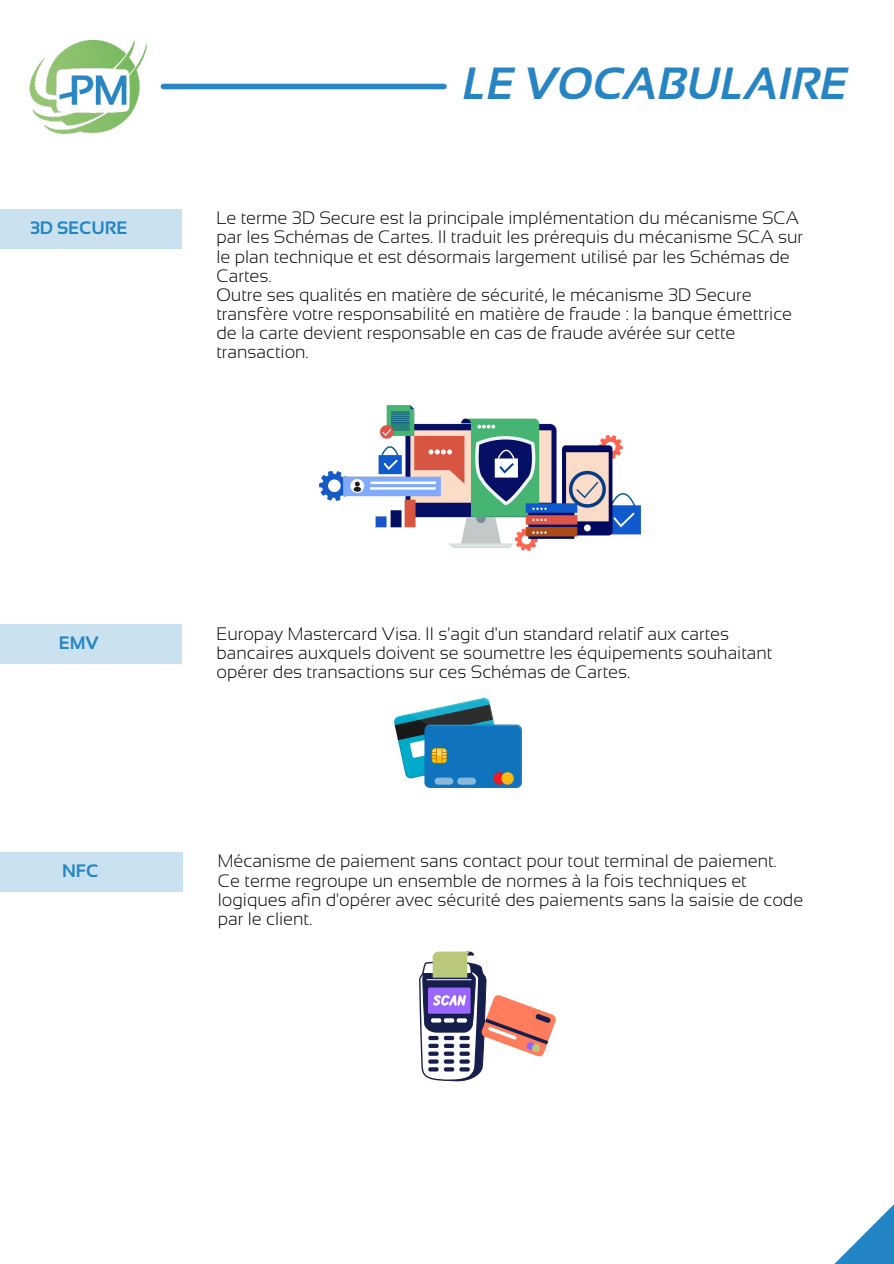
<style>
.page{position:relative;width:894px;height:1264px;background:#fff}
.page>*{position:absolute;margin:0;border:0;box-sizing:border-box;transform-origin:0 0}
.t1{font:italic 700 45px "Sansation";color:#2784c2}
.t2{font:300 18px/19.2px "Sansation";color:#000}
.t3{font:700 18px "Sansation";color:#2385c3}
</style>
<div class="page">
<img style="left:29px;top:40px;width:132px;height:94px">
<div style="left:163px;top:84px;width:281px;height:5px;background:#2986c3"></div>
<svg style="left:835px;top:1205px;width:58px;height:58px"></svg>
<div style="left:0;top:209px;width:182px;height:39px;background:#cae1f0"></div>
<img style="left:320px;top:405px;width:320px;height:146px">
<div style="left:0;top:624px;width:182px;height:39px;background:#cae1f0"></div>
<img style="left:394px;top:698px;width:127px;height:89px">
<div style="left:0;top:852px;width:183px;height:39px;background:#cae1f0"></div>
<svg style="left:419px;top:951px;width:137px;height:131px"></svg>
<h2 class="t3" style="left:30px;top:217px;width:99px">3D SECURE</h2>
<p class="t1" style="left:463px;top:58px;width:386px">LE VOCABULAIRE</p>
<p class="t2" style="left:216px;top:208px;width:588px">Le terme 3D Secure est la principale implémentation du mécanisme SCA par les Schémas de Cartes. Il traduit les prérequis du mécanisme SCA sur le plan technique et est désormais largement utilisé par les Schémas de Cartes.<br>Outre ses qualités en matière de sécurité, le mécanisme 3D Secure transfère votre responsabilité en matière de fraude : la banque émettrice de la carte devient responsable en cas de fraude avérée sur cette transaction.</p>
<p class="t3" style="left:59px;top:632px;width:41px">EMV</p>
<h2 class="t3" style="left:62px;top:860px;width:38px">NFC</h2>
<p class="t2" style="left:216px;top:623px;width:557px">Europay Mastercard Visa. Il s'agit d'un standard relatif aux cartes bancaires auxquels doivent se soumettre les équipements souhaitant opérer des transactions sur ces Schémas de Cartes.</p>
<p class="t2" style="left:218px;top:851px;width:586px">Mécanisme de paiement sans contact pour tout terminal de paiement.<br>Ce terme regroupe un ensemble de normes à la fois techniques et logiques afin d'opérer avec sécurité des paiements sans la saisie de code par le client.</p>
</div>
